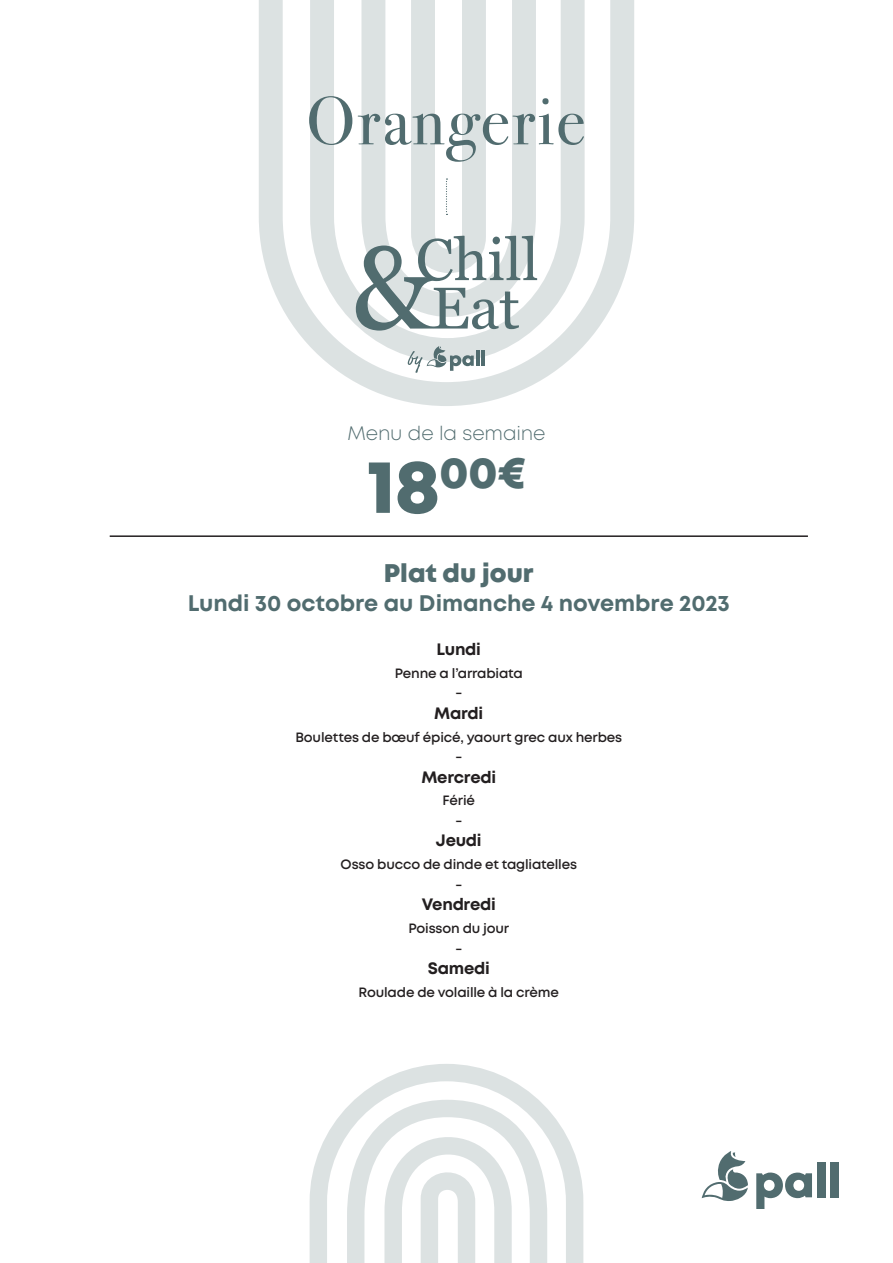
<style>
.page{position:relative;width:893px;height:1263px;background:#fff}
.page>*{position:absolute;margin:0;border:0;box-sizing:border-box;transform-origin:0 0}
.t1{font:800 44.1px "Mont";color:#516c6f}
.t2{font:800 25.5px "Mont";color:#516c6f}
.t3{font:700 22.5px "Mont";color:#516c6f}
.t4{font:300 19.5px "Mont";letter-spacing:-.01em;color:#516c6f}
.t5{font:700 16.5px "Mont";letter-spacing:-.015em;color:#231f20}
.t6{font:16.5px "Mont";color:#231f20}
.t7{font:600 13.5px "Mont";letter-spacing:-.01em;color:#231f20}
.s1{font-size:75.75px}
</style>
<div class="page">
<svg style="left:259px;top:0;width:375px;height:406px"></svg>
<svg style="left:298px;top:0;width:299px;height:374px"></svg>
<svg style="left:349px;top:0;width:199px;height:335px"></svg>
<svg style="left:309px;top:1064px;width:275px;height:199px"></svg>
<svg style="left:338px;top:1091px;width:218px;height:172px"></svg>
<svg style="left:446px;top:178px;width:1px;height:37px"></svg>
<hr style="left:476px;top:351px;width:3px;height:15px;background:#516c6f">
<hr style="left:482px;top:351px;width:3px;height:15px;background:#516c6f">
<svg style="left:408px;top:346px;width:66px;height:27px"></svg>
<svg style="left:356px;top:236px;width:181px;height:95px"></svg>
<svg style="left:309px;top:96px;width:275px;height:66px"></svg>
<hr style="left:110px;top:535px;width:698px;height:2px;background:#231f20">
<svg style="left:702px;top:1151px;width:46px;height:50px"></svg>
<svg style="left:756px;top:1172px;width:56px;height:37px"></svg>
<div style="left:817px;top:1162px;width:8px;height:35px;background:#516c6f"></div>
<div style="left:831px;top:1162px;width:8px;height:35px;background:#516c6f"></div>
<h3 class="t4" style="left:347px;top:421px;width:200px">Menu de la semaine</h3>
<h1 class="t1" style="left:367px;top:443px;width:161px"><span class="s1">18</span>00€</h1>
<h2 class="t2" style="left:384px;top:557px;width:151px">Plat du jour</h2>
<h3 class="t3" style="left:188px;top:588px;width:544px">Lundi 30 octobre au Dimanche 4 novembre 2023</h3>
<p class="t5" style="left:437px;top:639px;width:46px">Lundi</p>
<p class="t7" style="left:395px;top:664px;width:130px">Penne a l’arrabiata</p>
<p class="t6" style="left:455px;top:682px;width:9px">-</p>
<p class="t5" style="left:434px;top:702px;width:51px">Mardi</p>
<p class="t7" style="left:295px;top:728px;width:328px">Boulettes de bœuf épicé, yaourt grec aux herbes</p>
<p class="t6" style="left:455px;top:746px;width:9px">-</p>
<p class="t5" style="left:421px;top:766px;width:76px">Mercredi</p>
<p class="t7" style="left:443px;top:792px;width:34px">Férié</p>
<p class="t6" style="left:455px;top:809px;width:9px">-</p>
<p class="t5" style="left:436px;top:830px;width:47px">Jeudi</p>
<p class="t7" style="left:341px;top:855px;width:238px">Osso bucco de dinde et tagliatelles</p>
<p class="t6" style="left:455px;top:873px;width:9px">-</p>
<p class="t5" style="left:422px;top:894px;width:76px">Vendredi</p>
<p class="t7" style="left:408px;top:919px;width:102px">Poisson du jour</p>
<p class="t6" style="left:455px;top:937px;width:9px">-</p>
<p class="t5" style="left:428px;top:958px;width:64px">Samedi</p>
<p class="t7" style="left:359px;top:983px;width:202px">Roulade de volaille à la crème</p>
</div>
